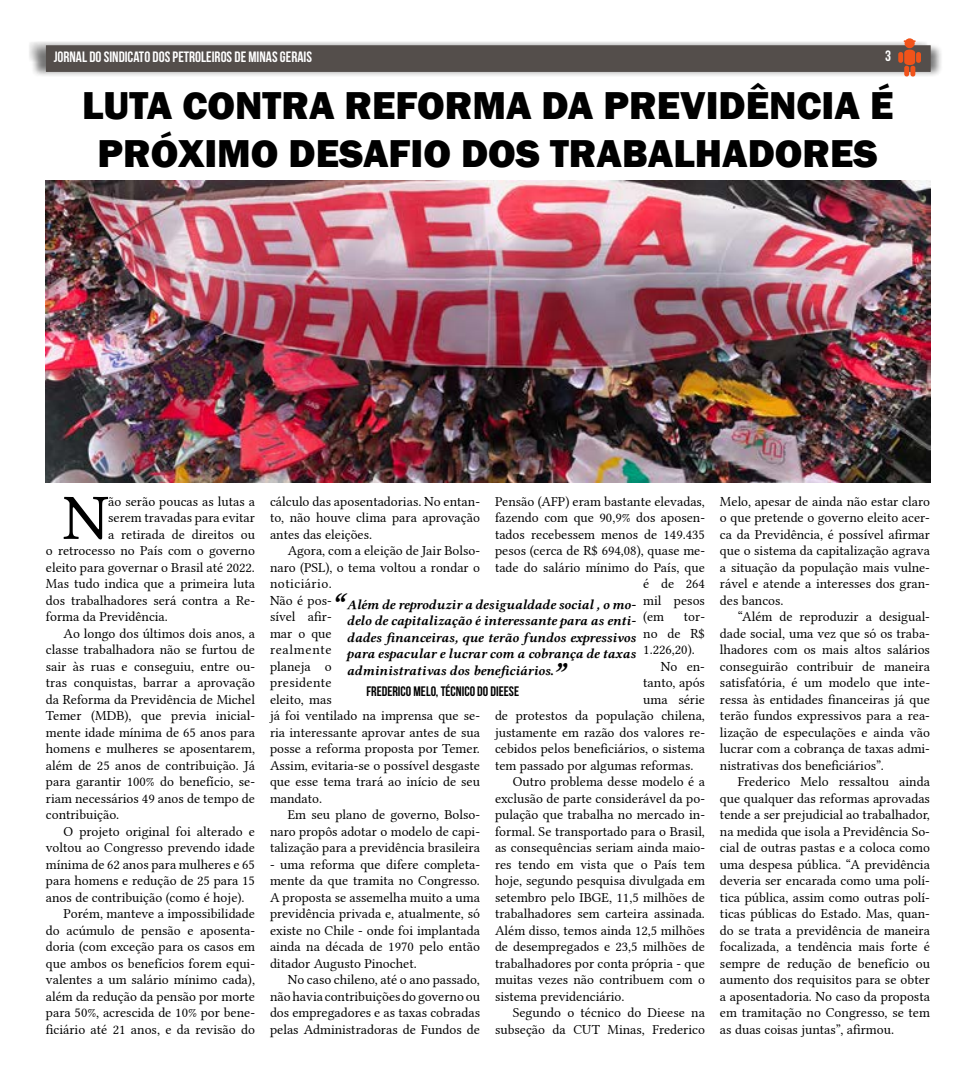
<style>
.page{position:relative;width:975px;height:1081px;background:#fff}
.page>*{position:absolute;margin:0;border:0;box-sizing:border-box;transform-origin:0 0}
.t1{font:64.88px "Linux Libertine G";color:#000}
.t2{font:800 40px/48px "Franklin Gothic";color:#000;text-align:center}
.t3{font:30px "Linux Libertine GBI";color:#000}
.t4{font:700 15px "Bebas Neue";color:#fff}
.t5{font:13.75px/16.5px "Linux Libertine G";color:#000;text-align:justify}
.t6{font:13.75px/16.5px "Linux Libertine GBI";color:#000;text-align:justify}
.t7{font:700 13.75px "Bebas Neue";color:#000}
</style>
<div class="page">
<div style="left:31px;top:43px;width:912px;height:34px;background:#000;opacity:.97"></div>
<svg style="left:30px;top:43px;width:895px;height:17px;background:#d1d1d1"></svg>
<div style="left:46px;top:45px;width:884px;height:27px;background:#544e4b;border:1px solid #544e4b"></div>
<svg style="left:898px;top:38px;width:22px;height:39px"></svg>
<img style="left:46px;top:181px;width:884px;height:301px">
<p class="t4" style="left:54px;top:49px;width:260px">JORNAL DO SINDICATO DOS PETROLEIROS DE MINAS GERAIS</p>
<p class="t4" style="left:885px;top:48px;width:7px">3</p>
<h2 class="t2" style="left:82px;top:82px;width:812px">LUTA CONTRA REFORMA DA PREVIDÊNCIA É<br>PRÓXIMO DESAFIO DOS TRABALHADORES</h2>
<h1 class="t1" style="left:63px;top:481px;width:47px">N</h1>
<p class="t5" style="left:108px;top:493px;width:148px">ão serão poucas as lutas a</p>
<p class="t5" style="left:108px;top:509px;width:148px">serem travadas para evitar</p>
<p class="t5" style="left:108px;top:526px;width:148px">a retirada de direitos ou</p>
<p class="t5" style="left:46px;top:542px;width:210px">o retrocesso no País com o governo</p>
<p class="t5" style="left:46px;top:559px;width:210px">eleito para governar o Brasil até 2022.</p>
<p class="t5" style="left:46px;top:575px;width:210px">Mas tudo indica que a primeira luta</p>
<p class="t5" style="left:46px;top:592px;width:210px">dos trabalhadores será contra a Re-</p>
<p class="t5" style="left:46px;top:608px;width:123px">forma da Previdência.</p>
<p class="t5" style="left:64px;top:625px;width:193px">Ao longo dos últimos dois anos, a</p>
<p class="t5" style="left:46px;top:641px;width:210px">classe trabalhadora não se furtou de</p>
<p class="t5" style="left:46px;top:658px;width:210px">sair às ruas e conseguiu, entre ou-</p>
<p class="t5" style="left:46px;top:674px;width:210px">tras conquistas, barrar a aprovação</p>
<p class="t5" style="left:46px;top:691px;width:210px">da Reforma da Previdência de Michel</p>
<p class="t5" style="left:46px;top:707px;width:210px">Temer (MDB), que previa inicial-</p>
<p class="t5" style="left:46px;top:724px;width:210px">mente idade mínima de 65 anos para</p>
<p class="t5" style="left:46px;top:740px;width:210px">homens e mulheres se aposentarem,</p>
<p class="t5" style="left:46px;top:757px;width:210px">além de 25 anos de contribuição. Já</p>
<p class="t5" style="left:46px;top:773px;width:210px">para garantir 100% do benefício, se-</p>
<p class="t5" style="left:46px;top:790px;width:210px">riam necessários 49 anos de tempo de</p>
<p class="t5" style="left:46px;top:806px;width:75px">contribuição.</p>
<p class="t5" style="left:64px;top:823px;width:193px">O projeto original foi alterado e</p>
<p class="t5" style="left:46px;top:839px;width:210px">voltou ao Congresso prevendo idade</p>
<p class="t5" style="left:46px;top:856px;width:210px">mínima de 62 anos para mulheres e 65</p>
<p class="t5" style="left:46px;top:872px;width:210px">para homens e redução de 25 para 15</p>
<p class="t5" style="left:46px;top:889px;width:200px">anos de contribuição (como é hoje).</p>
<p class="t5" style="left:64px;top:905px;width:193px">Porém, manteve a impossibilidade</p>
<p class="t5" style="left:46px;top:922px;width:210px">do acúmulo de pensão e aposenta-</p>
<p class="t5" style="left:46px;top:938px;width:210px">doria (com exceção para os casos em</p>
<p class="t5" style="left:46px;top:955px;width:210px">que ambos os benefícios forem equi-</p>
<p class="t5" style="left:46px;top:971px;width:211px">valentes a um salário mínimo cada),</p>
<p class="t5" style="left:46px;top:988px;width:210px">além da redução da pensão por morte</p>
<p class="t5" style="left:46px;top:1004px;width:210px">para 50%, acrescida de 10% por bene-</p>
<p class="t5" style="left:46px;top:1021px;width:210px">ficiário até 21 anos, e da revisão do</p>
<p class="t5" style="left:495px;top:493px;width:211px">Pensão (AFP) eram bastante elevadas,</p>
<p class="t5" style="left:495px;top:509px;width:211px">fazendo com que 90,9% dos aposen-</p>
<p class="t5" style="left:495px;top:526px;width:211px">tados recebessem menos de 149.435</p>
<p class="t5" style="left:495px;top:542px;width:211px">pesos (cerca de R$ 694,08), quase me-</p>
<p class="t5" style="left:495px;top:559px;width:211px">tade do salário mínimo do País, que</p>
<p class="t5" style="left:643px;top:575px;width:63px">é de 264</p>
<p class="t5" style="left:643px;top:592px;width:63px">mil pesos</p>
<p class="t5" style="left:643px;top:608px;width:22px">(em</p>
<p class="t5" style="left:684px;top:608px;width:23px">tor-</p>
<p class="t5" style="left:643px;top:625px;width:63px">no de R$</p>
<p class="t5" style="left:643px;top:641px;width:53px">1.226,20).</p>
<p class="t5" style="left:661px;top:658px;width:45px">No en-</p>
<p class="t5" style="left:643px;top:674px;width:63px">tanto, após</p>
<p class="t5" style="left:643px;top:691px;width:63px">uma série</p>
<p class="t5" style="left:495px;top:707px;width:211px">de protestos da população chilena,</p>
<p class="t5" style="left:495px;top:724px;width:211px">justamente em razão dos valores re-</p>
<p class="t5" style="left:495px;top:740px;width:211px">cebidos pelos beneficiários, o sistema</p>
<p class="t5" style="left:495px;top:757px;width:200px">tem passado por algumas reformas.</p>
<p class="t5" style="left:512px;top:773px;width:194px">Outro problema desse modelo é a</p>
<p class="t5" style="left:495px;top:790px;width:211px">exclusão de parte considerável da po-</p>
<p class="t5" style="left:495px;top:806px;width:211px">pulação que trabalha no mercado in-</p>
<p class="t5" style="left:495px;top:823px;width:211px">formal. Se transportado para o Brasil,</p>
<p class="t5" style="left:495px;top:839px;width:211px">as consequências seriam ainda maio-</p>
<p class="t5" style="left:495px;top:856px;width:211px">res tendo em vista que o País tem</p>
<p class="t5" style="left:495px;top:872px;width:211px">hoje, segundo pesquisa divulgada em</p>
<p class="t5" style="left:495px;top:889px;width:211px">setembro pelo IBGE, 11,5 milhões de</p>
<p class="t5" style="left:495px;top:905px;width:211px">trabalhadores sem carteira assinada.</p>
<p class="t5" style="left:495px;top:922px;width:211px">Além disso, temos ainda 12,5 milhões</p>
<p class="t5" style="left:495px;top:938px;width:211px">de desempregados e 23,5 milhões de</p>
<p class="t5" style="left:495px;top:955px;width:211px">trabalhadores por conta própria - que</p>
<p class="t5" style="left:495px;top:971px;width:211px">muitas vezes não contribuem com o</p>
<p class="t5" style="left:495px;top:988px;width:131px">sistema previdenciário.</p>
<p class="t5" style="left:512px;top:1004px;width:194px">Segundo o técnico do Dieese na</p>
<p class="t5" style="left:495px;top:1021px;width:211px">subseção da CUT Minas, Frederico</p>
<p class="t5" style="left:270px;top:493px;width:211px">cálculo das aposentadorias. No entan&shy;to, não houve clima para aprovação antes das eleições.</p>
<p class="t5" style="left:270px;top:542px;width:211px;text-align:left;text-indent:18px">Agora, com a eleição de Jair Bolso&shy;naro (PSL), o tema voltou a rondar o noticiário.<br>Não é pos-<br>sível afir-<br>mar o que<br>realmente<br>planeja o<br>presidente<br>eleito, mas<br>já foi ventilado na imprensa que se&shy;ria interessante aprovar antes de sua posse a reforma proposta por Temer.<br>Assim, evitaria-se o possível desgaste que esse tema trará ao início de seu mandato.</p>
<p class="t5" style="left:270px;top:806px;width:211px;text-indent:18px">Em seu plano de governo, Bolso&shy;naro propôs adotar o modelo de capi&shy;talização para a previdência brasileira</p>
<p class="t5" style="left:270px;top:856px;width:211px">- uma reforma que difere completa&shy;mente da que tramita no Congresso.<br>A proposta se assemelha muito a uma previdência privada e, atualmente, só existe no Chile - onde foi implantada ainda na década de 1970 pelo então ditador Augusto Pinochet.</p>
<p class="t5" style="left:270px;top:971px;width:211px;text-indent:18px">No caso chileno, até o ano passado, não havia contribuições do governo ou dos empregadores e as taxas cobradas pelas Administradoras de Fundos de</p>
<h3 class="t3" style="left:332px;top:586px;width:13px">“</h3>
<p class="t6" style="left:347px;top:596px;width:290px">Além de reproduzir a desigualdade social , o mo&shy;delo de capitalização é interessante para as enti&shy;dades financeiras, que terão fundos expressivos para espacular e lucrar com a cobrança de taxas administrativas dos beneficiários.</p>
<p class="t7" style="left:366px;top:683px;width:154px">FREDERICO MELO, TÉCNICO DO DIEESE</p>
<h3 class="t3" style="left:552px;top:655px;width:13px">”</h3>
<p class="t5" style="left:720px;top:493px;width:211px">Melo, apesar de ainda não estar claro o que pretende o governo eleito acer&shy;ca da Previdência, é possível afirmar que o sistema da capitalização agrava a situação da população mais vulne&shy;rável e atende a interesses dos gran&shy;des bancos.</p>
<p class="t5" style="left:720px;top:608px;width:211px;text-indent:18px">“Além de reproduzir a desigual&shy;dade social, uma vez que só os traba&shy;lhadores com os mais altos salários conseguirão contribuir de maneira satisfatória, é um modelo que inte&shy;ressa às entidades financeiras já que terão fundos expressivos para a rea&shy;lização de especulações e ainda vão lucrar com a cobrança de taxas admi&shy;nistrativas dos beneficiários”.</p>
<p class="t5" style="left:720px;top:773px;width:211px;text-indent:18px">Frederico Melo ressaltou ainda que qualquer das reformas aprovadas tende a ser prejudicial ao trabalhador, na medida que isola a Previdência So&shy;cial de outras pastas e a coloca como uma despesa pública. “A previdência deveria ser encarada como uma polí&shy;tica pública, assim como outras polí&shy;ticas públicas do Estado. Mas, quan&shy;do se trata a previdência de maneira focalizada, a tendência mais forte é sempre de redução de benefício ou aumento dos requisitos para se obter a aposentadoria. No caso da proposta em tramitação no Congresso, se tem as duas coisas juntas”, afirmou.</p>
</div>
